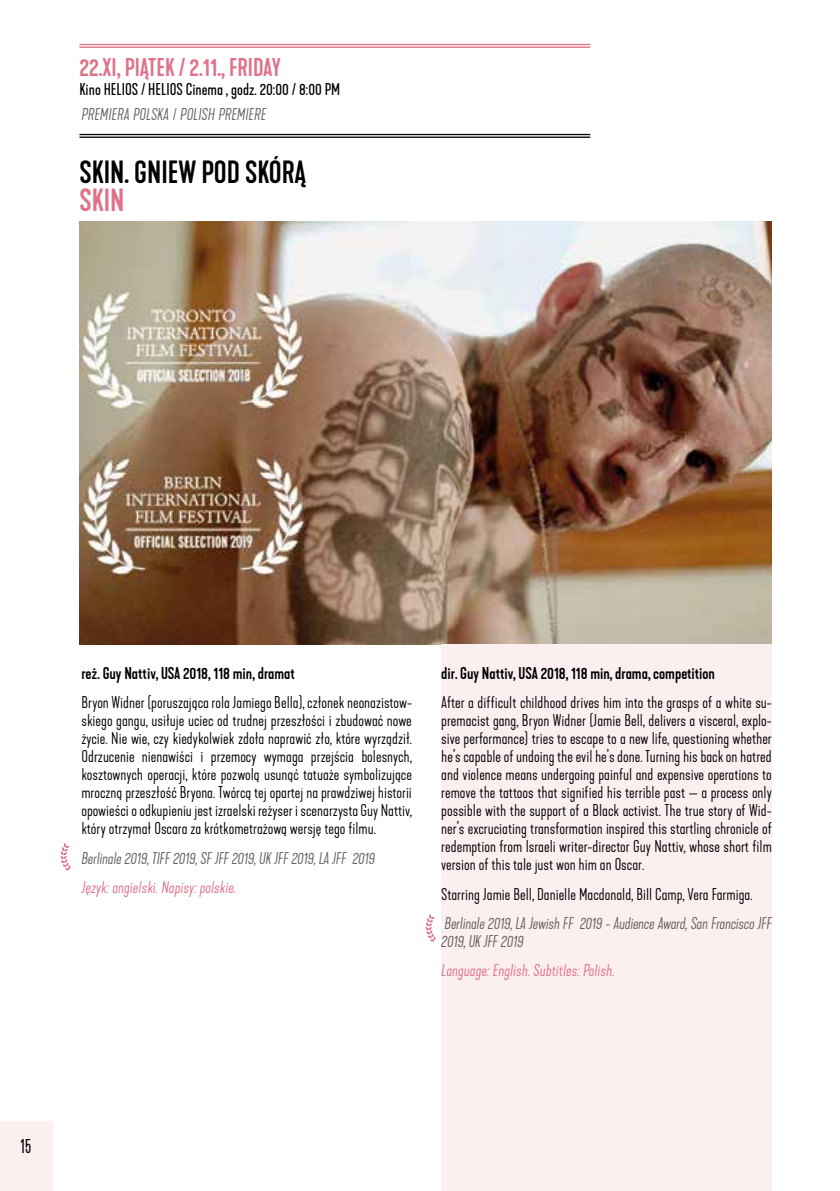
<style>
.page{position:relative;width:840px;height:1191px;background:#fff}
.page>*{position:absolute;margin:0;border:0;box-sizing:border-box;transform-origin:0 0}
.t1{font:500 30px "Kapra Neue";color:#000}
.t2{font:500 30px "Kapra Neue";color:#df728a}
.t3{font:500 24px "Kapra Neue";color:#df728a}
.t4{font:300 condensed 20px "Kapra Neue";color:#000}
.t5{font:300 16px/18px "Kapra Neue";color:#000;text-align:justify}
.t6{font:italic 300 16px/18px "Kapra Neue";letter-spacing:-.02em;color:#67635f}
.t7{font:500 16px "Kapra Neue";color:#000}
.t8{font:italic 300 16px "Kapra Neue";color:#df728a}
.t9{font:16px "Kapra Neue";color:#000}
.t10{font:italic 300 16px "Kapra Neue";color:#67635f}
</style>
<div class="page">
<div style="left:0;top:1121px;width:53px;height:70px;background:#fceff0"></div>
<img style="left:79px;top:221px;width:692px;height:423px">
<div style="left:441px;top:644px;width:330px;height:547px;background:#fceff0"></div>
<svg style="left:60px;top:843px;width:10px;height:27px"></svg>
<svg style="left:425px;top:914px;width:10px;height:27px"></svg>
<hr style="left:79px;top:134px;width:511px;height:1px;background:#000">
<hr style="left:79px;top:136px;width:511px;height:2px;background:#000">
<hr style="left:79px;top:44px;width:511px;height:1px;background:#df728a">
<hr style="left:79px;top:47px;width:511px;height:1px;background:#df728a">
<h2 class="t3" style="left:79px;top:53px;width:203px">22.XI, PIĄTEK / 2.11., FRIDAY</h2>
<p class="t9" style="left:79px;top:80px;width:262px">Kino HELIOS / HELIOS Cinema , godz. 20:00 / 8:00 PM</p>
<p class="t10" style="left:81px;top:105px;width:186px">PREMIERA POLSKA / POLISH PREMIERE</p>
<h1 class="t1" style="left:79px;top:154px;width:228px">SKIN. GNIEW POD SKÓRĄ</h1>
<h1 class="t2" style="left:79px;top:182px;width:47px">SKIN</h1>
<p class="t7" style="left:81px;top:663px;width:215px">reż. Guy Nattiv, USA 2018, 118 min, dramat</p>
<p class="t5" style="left:81px;top:694px;width:332px">Bryon Widner (poruszająca rola Jamiego Bella), członek neonazistow&shy;skiego gangu, usiłuje uciec od trudnej przeszłości i zbudować nowe życie. Nie wie, czy kiedykolwiek zdoła naprawić zło, które wyrządził.<br>Odrzucenie nienawiści i przemocy wymaga przejścia bolesnych, kosztownych operacji, które pozwolą usunąć tatuaże symbolizujące mroczną przeszłość Bryona. Twórcą tej opartej na prawdziwej historii opowieści o odkupieniu jest izraelski reżyser i scenarzysta Guy Nattiv, który otrzymał Oscara za krótkometrażową wersję tego filmu.</p>
<p class="t6" style="left:81px;top:849px;width:295px">Berlinale 2019, TIFF 2019, SF JFF 2019, UK JFF 2019, LA JFF 2019</p>
<p class="t8" style="left:81px;top:877px;width:156px">Język: angielski. Napisy: polskie.</p>
<p class="t7" style="left:441px;top:663px;width:275px">dir. Guy Nattiv, USA 2018, 118 min, drama, competition</p>
<p class="t5" style="left:441px;top:694px;width:332px">After a difficult childhood drives him into the grasps of a white su&shy;premacist gang, Bryon Widner (Jamie Bell, delivers a visceral, explo&shy;sive performance) tries to escape to a new life, questioning whether he’s capable of undoing the evil he’s done. Turning his back on hatred and violence means undergoing painful and expensive operations to remove the tattoos that signified his terrible past — a process only possible with the support of a Black activist. The true story of Wid&shy;ner’s excruciating transformation inspired this startling chronicle of redemption from Israeli writer-director Guy Nattiv, whose short film version of this tale just won him an Oscar.</p>
<p class="t5" style="left:441px;top:885px;width:312px">Starring Jamie Bell, Danielle Macdonald, Bill Camp, Vera Farmiga.</p>
<p class="t6" style="left:441px;top:914px;width:332px">Berlinale 2019, LA Jewish FF 2019 - Audience Award, San Francisco JFF<br>2019, UK JFF 2019</p>
<p class="t8" style="left:441px;top:961px;width:175px">Language: English. Subtitles: Polish.</p>
<p class="t4" style="left:20px;top:1134px;width:13px">15</p>
</div>
